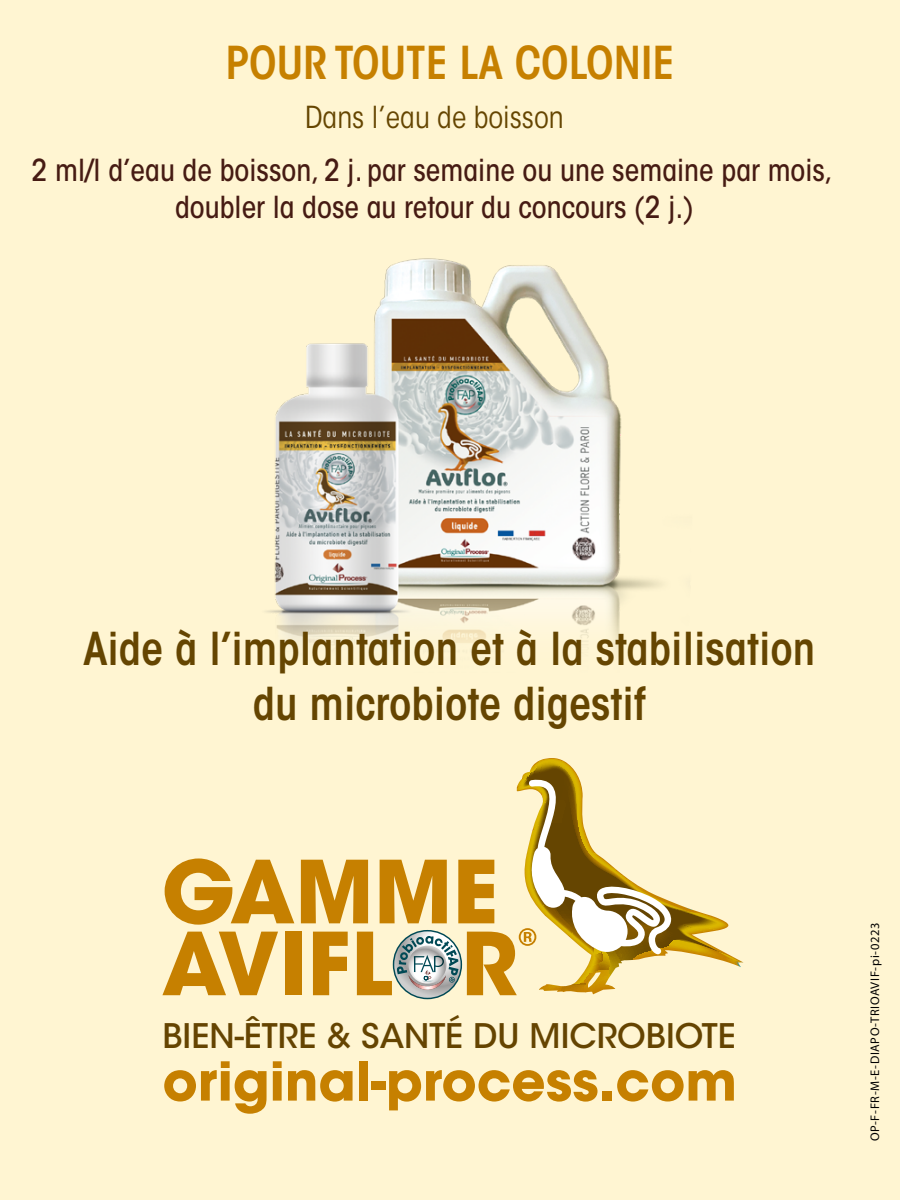
<style>
.page{position:relative;width:900px;height:1200px;background:#fff5d2}
.page>*{position:absolute;margin:0;border:0;box-sizing:border-box;transform-origin:0 0}
.t1{font:700 53.12px "ITC Avant Garde Std";color:#c68000}
.t2{font:600 condensed 45px/55px "ITC Avant Garde Std";color:#654501;text-align:center}
.t3{font:600 condensed 45px "ITC Avant Garde Std";color:#c68000}
.t4{font:500 33.62px "ITC Avant Garde Std";color:#654401}
.t5{font:500 condensed 30.12px/36.8px "ITC Avant Garde Std";color:#461b13;text-align:center}
.t6{font:condensed 30.12px "ITC Avant Garde Std";color:#654501}
.t7{font:12.5px "Myriad Pro";letter-spacing:.05em;color:#000}
</style>
<div class="page">
<img style="left:265px;top:258px;width:396px;height:390px">
<svg style="left:165px;top:858px;width:129px;height:67px"></svg>
<svg style="left:522px;top:758px;width:222px;height:209px"></svg>
<svg style="left:162px;top:932px;width:116px;height:63px"></svg>
<div style="left:285px;top:932px;width:16px;height:63px;background:#c68000"></div>
<svg style="left:301px;top:779px;width:370px;height:216px"></svg>
<h2 class="t3" style="left:225px;top:35px;width:451px">POUR TOUTE LA COLONIE</h2>
<p class="t6" style="left:305px;top:99px;width:260px">Dans l’eau de boisson</p>
<p class="t5" style="left:32px;top:152px;width:803px">2 ml/l d’eau de boisson, 2 j. par semaine ou une semaine par mois, doubler la dose au retour du concours (2 j.)</p>
<h2 class="t2" style="left:84px;top:621px;width:733px">Aide à l’implantation et à la stabilisation du microbiote digestif</h2>
<p class="t4" style="left:162px;top:1014px;width:575px">BIEN-ÊTRE &amp; SANTÉ DU MICROBIOTE</p>
<h1 class="t1" style="left:162px;top:1047px;width:576px">original-process.com</h1>
<p class="t7" style="left:867px;top:1141px;width:220px;rotate:-90deg">OP-F-FR-M-E-DIAPO-TRIOAVIF-pi-0223</p>
</div>
